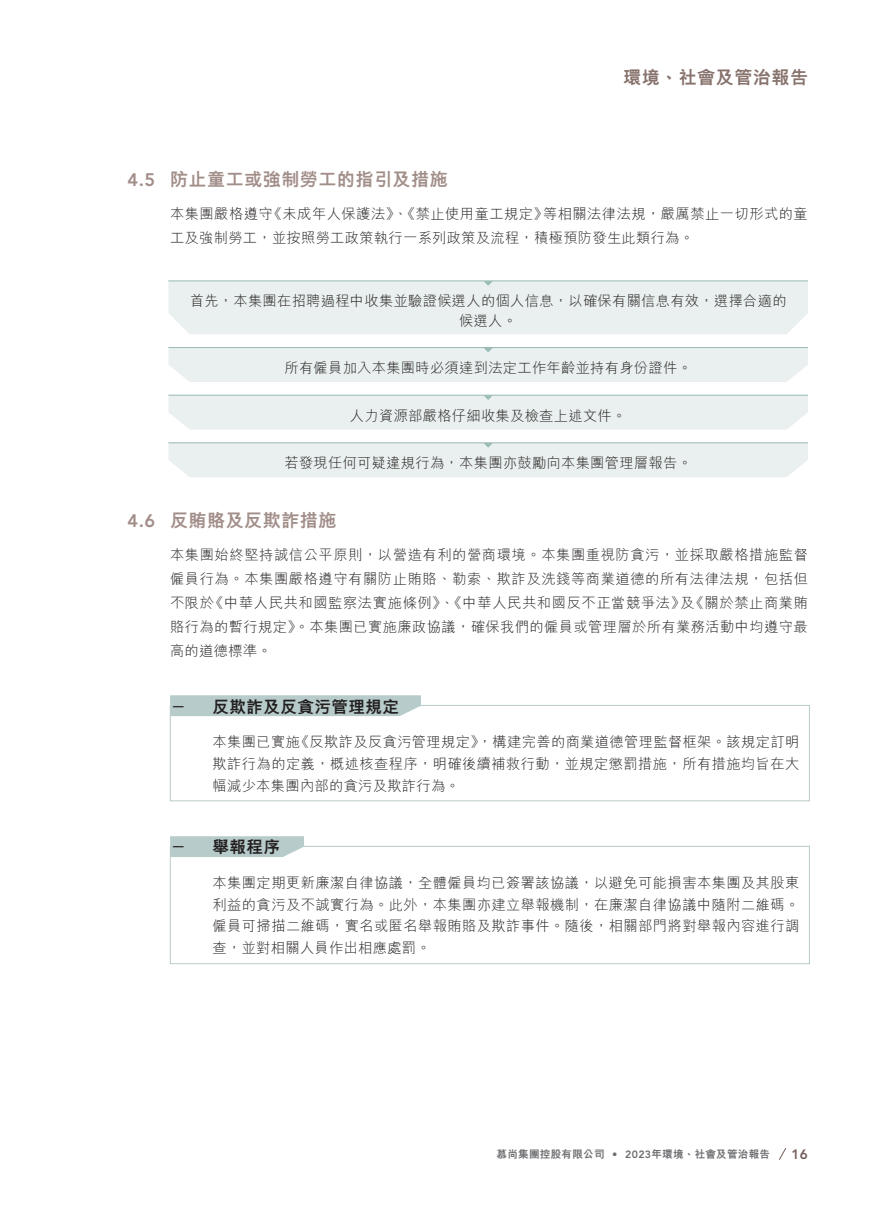
<style>
.page{position:relative;width:893px;height:1212px;background:#fff}
.page>*{position:absolute;margin:0;border:0;box-sizing:border-box;transform-origin:0 0}
.t1{font:800 18px "M Hei HK";letter-spacing:.03em;color:#a28e89}
.t2{font:800 18px "M Hei HK";letter-spacing:.03em;color:#87726c}
.t3{font:800 18px "Avenir LT Std";color:#a28e89}
.t4{font:800 16.5px "M Hei HK";letter-spacing:.03em;color:#231f20}
.t5{font:300 14.25px/24px "M Hei HK";letter-spacing:.03em;color:#231f20}
.t6{font:800 13.5px "Avenir LT Std";color:#735e59}
.t7{font:800 10.5px "M Hei HK";letter-spacing:.03em;color:#6c6d70}
.t8{font:800 10.5px "Avenir LT Std";color:#6c6d70}
.s1{font-family:"Avenir LT Std"}
</style>
<div class="page">
<svg style="left:779px;top:1148px;width:7px;height:12px"></svg>
<div style="left:168px;top:281px;width:640px;height:53px;background:#eaf0ef"></div>
<div style="left:168px;top:347px;width:640px;height:35px;background:#eaf0ef"></div>
<div style="left:168px;top:395px;width:640px;height:35px;background:#eaf0ef"></div>
<hr style="left:168px;top:442px;width:640px;height:1px;background:#9bbbb7">
<div style="left:168px;top:443px;width:640px;height:34px;background:#eaf0ef"></div>
<div style="left:170px;top:705px;width:640px;height:96px;border:1px solid #b7ccca"></div>
<svg style="left:170px;top:695px;width:251px;height:21px;background:#b9cdcb"></svg>
<div style="left:170px;top:846px;width:640px;height:118px;border:1px solid #b7ccca"></div>
<svg style="left:170px;top:836px;width:134px;height:21px;background:#bacecc"></svg>
<p class="t2" style="left:623px;top:68px;width:186px">環境、社會及管治報告</p>
<p class="t3" style="left:128px;top:169px;width:29px">4.5</p>
<p class="t1" style="left:170px;top:170px;width:279px">防止童工或強制勞工的指引及措施</p>
<p class="t5" style="left:268px;top:201px;width:281px">《未成年人保護法》、《禁止使用童工規定》</p>
<p class="t5" style="left:170px;top:201px;width:525px">本集團嚴格遵守<br>工及強制勞工，並按照勞工政策執行一系列政策及流程，積極預防發生此類行為。</p>
<p class="t5" style="left:543px;top:201px;width:266px">等相關法律法規，嚴厲禁止一切形式的童</p>
<p class="t5" style="left:190px;top:291px;width:598px;line-height:19.5px;text-align:center">首先，本集團在招聘過程中收集並驗證候選人的個人信息，以確保有關信息有效，選擇合適的候選人。</p>
<p class="t5" style="left:284px;top:355px;width:409px">所有僱員加入本集團時必須達到法定工作年齡並持有身份證件。</p>
<p class="t5" style="left:350px;top:403px;width:278px">人力資源部嚴格仔細收集及檢查上述文件。</p>
<p class="t5" style="left:284px;top:451px;width:409px">若發現任何可疑違規行為，本集團亦鼓勵向本集團管理層報告。</p>
<p class="t3" style="left:128px;top:510px;width:29px">4.6</p>
<p class="t1" style="left:170px;top:511px;width:168px">反賄賂及反欺詐措施</p>
<p class="t5" style="left:170px;top:542px;width:639px;text-align:right">本集團始終堅持誠信公平原則，以營造有利的營商環境。本集團重視防貪污，並採取嚴格措施監督僱員行為。本集團嚴格遵守有關防止賄賂、勒索、欺詐及洗錢等商業道德的所有法律法規，包括但《中華人民共和國監察法實施條例》、《中華人民共和國反不正當競爭法》《關於禁止商業賄</p>
<p class="t5" style="left:170px;top:590px;width:639px">不限於<br>賂行為的暫行規定》。本集團已實施廉政協議，確保我們的僱員或管理層於所有業務活動中均遵守最高的道德標準。</p>
<p class="t5" style="left:680px;top:590px;width:16px">及</p>
<p class="t4" style="left:170px;top:698px;width:18px">－</p>
<p class="t4" style="left:213px;top:698px;width:188px">反欺詐及反貪污管理規定</p>
<p class="t5" style="left:295px;top:730px;width:506px">《反欺詐及反貪污管理規定，》構建完善的商業道德管理監督框架。該規定訂明</p>
<p class="t5" style="left:213px;top:731px;width:588px;line-height:21.8px">本集團已實施<br>欺詐行為的定義，概述核查程序，明確後續補救行動，並規定懲罰措施，所有措施均旨在大幅減少本集團內部的貪污及欺詐行為。</p>
<p class="t4" style="left:170px;top:839px;width:18px">－</p>
<p class="t4" style="left:213px;top:839px;width:69px">舉報程序</p>
<p class="t5" style="left:213px;top:872px;width:588px;line-height:21.8px;text-align:justify">本集團定期更新廉潔自律協議，全體僱員均已簽署該協議，以避免可能損害本集團及其股東利益的貪污及不誠實行為。此外，本集團亦建立舉報機制，在廉潔自律協議中隨附二維碼。僱員可掃描二維碼，實名或匿名舉報賄賂及欺詐事件。隨後，相關部門將對舉報內容進行調查，並對相關人員作出相應處罰。</p>
<p class="t7" style="left:497px;top:1149px;width:109px">慕尚集團控股有限公司</p>
<p class="t8" style="left:612px;top:1148px;width:7px">•</p>
<p class="t7" style="left:625px;top:1149px;width:146px"><span class="s1">2023</span>年環境、社會及管治報告</p>
<p class="t6" style="left:791px;top:1146px;width:18px">16</p>
</div>
